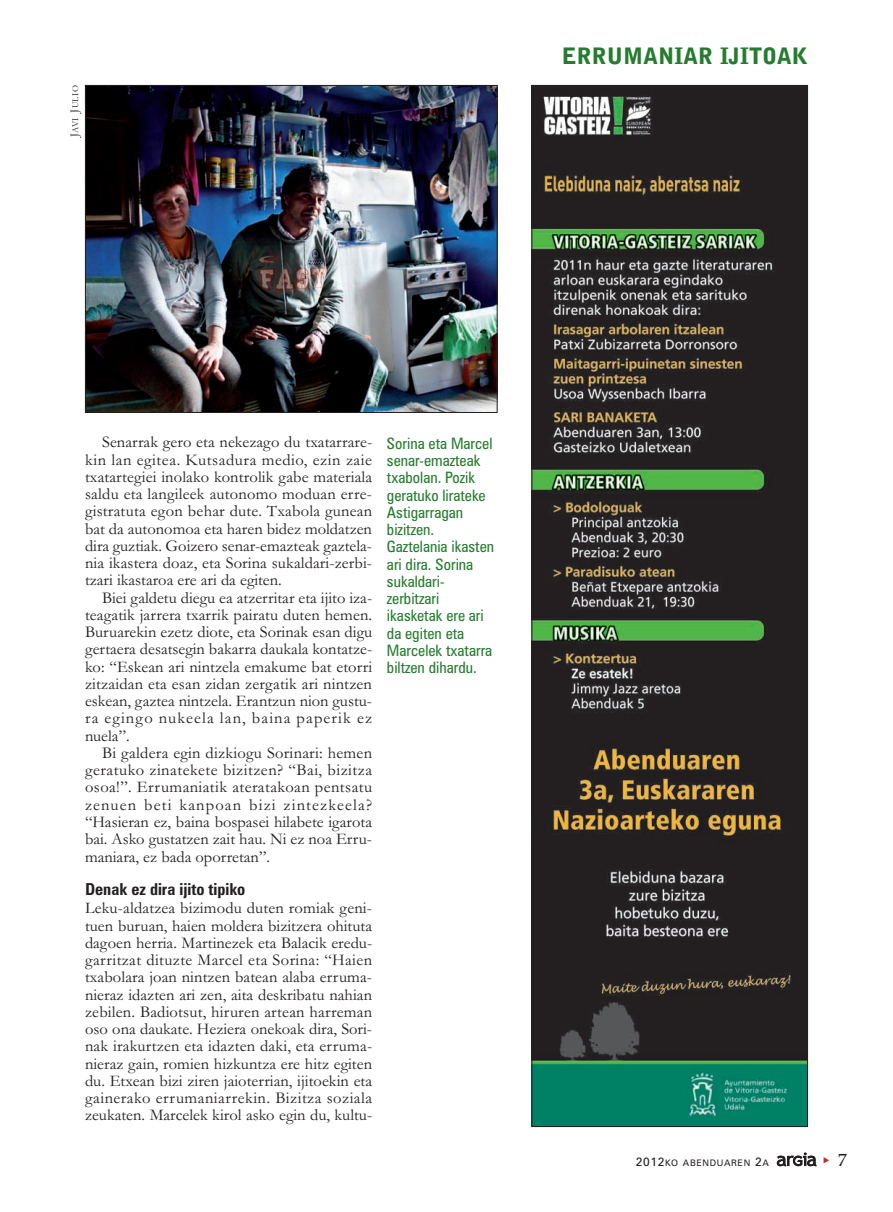
<style>
.page{position:relative;width:893px;height:1212px;background:#fff}
.page>*{position:absolute;margin:0;border:0;box-sizing:border-box;transform-origin:0 0}
.t1{font:900 22.5px "Bell Gothic Std";color:#257c2e}
.t2{font:19.5px "Memoir";color:#231f20}
.t3{font:16.5px/17.2px "Garamond";color:#231f20;text-align:justify}
.t4{font:700 condensed 16.5px "Zurich BT";color:#231f20}
.t5{font:condensed 15.75px/17.2px "Zurich BT";color:#257c2e}
.t6{font:9px "Zurich BT";letter-spacing:.075em;color:#231f20}
.t7{font:9px "Garamond";letter-spacing:.06em;color:#231f20}
.s1{font-size:12px}
</style>
<div class="page">
<svg style="left:777px;top:1152px;width:39px;height:14px"></svg>
<img style="left:87px;top:87px;width:408px;height:324px">
<div style="left:85px;top:85px;width:412px;height:328px;border:1px solid #231f20"></div>
<img style="left:533px;top:87px;width:273px;height:1038px">
<p class="t7" style="left:72px;top:137px;width:54px;rotate:-90deg"><span class="s1">J</span>AVI <span class="s1">J</span>ULIO</p>
<h1 class="t1" style="left:562px;top:47px;width:247px">ERRUMANIAR IJITOAK</h1>
<p class="t3" style="left:85px;top:435px;width:289px;text-indent:17px">Senarrak gero eta nekezago du txatarrare&shy;kin lan egitea. Kutsadura medio, ezin zaie txatartegiei inolako kontrolik gabe materiala saldu eta langileek autonomo moduan erre&shy;gistratuta egon behar dute. Txabola gunean bat da autonomoa eta haren bidez moldatzen dira guztiak. Goizero senar-emazteak gaztela&shy;nia ikastera doaz, eta Sorina sukaldari-zerbi&shy;tzari ikastaroa ere ari da egiten.</p>
<p class="t3" style="left:85px;top:591px;width:289px;text-indent:17px">Biei galdetu diegu ea atzerritar eta ijito iza&shy;teagatik jarrera txarrik pairatu duten hemen.<br>Buruarekin ezetz diote, eta Sorinak esan digu gertaera desatsegin bakarra daukala kontatze&shy;ko: “Eskean ari nintzela emakume bat etorri zitzaidan eta esan zidan zergatik ari nintzen eskean, gaztea nintzela. Erantzun nion gustu&shy;ra egingo nukeela lan, baina paperik ez nuela”.</p>
<p class="t3" style="left:85px;top:746px;width:289px;text-indent:17px">Bi galdera egin dizkiogu Sorinari: hemen geratuko zinatekete bizitzen? “Bai, bizitza osoa!”. Errumaniatik ateratakoan pentsatu zenuen beti kanpoan bizi zintezkeela? “Hasieran ez, baina bospasei hilabete igarota bai. Asko gustatzen zait hau. Ni ez noa Erru&shy;maniara, ez bada oporretan”.</p>
<p class="t4" style="left:85px;top:882px;width:162px">Denak ez dira ijito tipiko</p>
<p class="t3" style="left:85px;top:901px;width:289px">Leku-aldatzea bizimodu duten romiak geni&shy;tuen buruan, haien moldera bizitzera ohituta dagoen herria. Martinezek eta Balacik eredu&shy;garritzat dituzte Marcel eta Sorina: “Haien txabolara joan nintzen batean alaba erruma&shy;nieraz idazten ari zen, aita deskribatu nahian zebilen. Badiotsut, hiruren artean harreman oso ona daukate. Heziera onekoak dira, Sori&shy;nak irakurtzen eta idazten daki, eta erruma&shy;nieraz gain, romien hizkuntza ere hitz egiten du. Etxean bizi ziren jaioterrian, ijitoekin eta gainerako errumaniarrekin. Bizitza soziala zeukaten. Marcelek kirol asko egin du, kultu-</p>
<p class="t5" style="left:387px;top:436px;width:109px">Sorina eta Marcel senar-emazteak txabolan. Pozik geratuko lirateke<br>Astigarragan bizitzen.<br>Gaztelania ikasten ari dira. Sorina sukaldari&shy;zerbitzari ikasketak ere ari da egiten eta<br>Marcelek txatarra biltzen dihardu.</p>
<p class="t6" style="left:636px;top:1160px;width:135px"><span class="s1">2012</span>KO ABENDUAREN <span class="s1">2</span>A</p>
<p class="t2" style="left:837px;top:1147px;width:12px">7</p>
</div>
